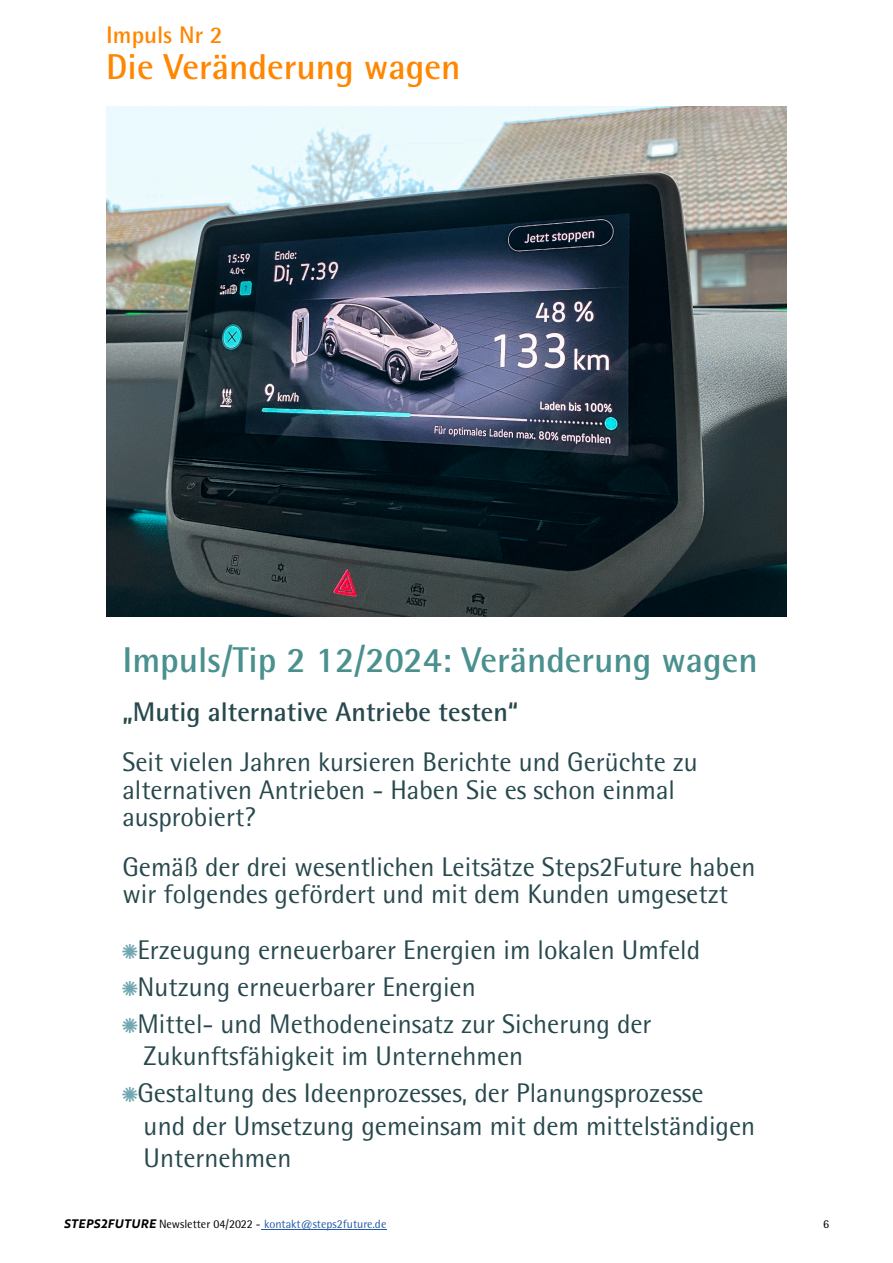
<style>
.page{position:relative;width:893px;height:1263px;background:#fff}
.page>*{position:absolute;margin:0;border:0;box-sizing:border-box;transform-origin:0 0}
.t1{font:700 36px "Rotis Semi Sans Hel";color:#ff8600}
.t2{font:700 35.85px "Rotis Semi Sans Hel";color:#4a908e}
.t3{font:27px/27px "Rotis Semi Sans Hel";color:#27484d}
.t4{font:700 27px "Rotis Semi Sans Hel";color:#27484d}
.t5{font:700 24px "Rotis Semi Sans Hel";color:#ff8600}
.t6{font:12px "Rotis Semi Sans Hel";color:#235ba8}
.t7{font:12px "Rotis Semi Sans Hel";color:#000}
.s1{font-family:"Brother 1816 Bold Italic";color:#000}
.s2{color:#000}
</style>
<div class="page">
<hr style="left:261px;top:1229px;width:125px;height:1px;background:#235ba8">
<img style="left:106px;top:106px;width:681px;height:511px">
<p class="t5" style="left:106px;top:26px;width:118px">Impuls Nr 2</p>
<h1 class="t1" style="left:106px;top:54px;width:356px">Die Veränderung wagen</h1>
<h2 class="t2" style="left:122px;top:648px;width:637px">Impuls/Tip 2 12/2024: Veränderung wagen</h2>
<p class="t4" style="left:122px;top:702px;width:398px">„Mutig alternative Antriebe testen“</p>
<p class="t3" style="left:122px;top:751px;width:577px">Seit vielen Jahren kursieren Berichte und Gerüchte zu alternativen Antrieben - Haben Sie es schon einmal ausprobiert?</p>
<p class="t3" style="left:122px;top:856px;width:635px">Gemäß der drei wesentlichen Leitsätze Steps2Future haben wir folgendes gefördert und mit dem Kunden umgesetzt</p>
<p class="t3" style="left:137px;top:934px;width:564px;line-height:36.9px">Erzeugung erneuerbarer Energien im lokalen Umfeld<br>Nutzung erneuerbarer Energien<br>Mittel- und Methodeneinsatz zur Sicherung der</p>
<p class="t3" style="left:137px;top:1040px;width:568px;line-height:36.9px">Zukunftsfähigkeit im Unternehmen<br>Gestaltung des Ideenprozesses, der Planungsprozesse</p>
<p class="t3" style="left:144px;top:1112px;width:613px;line-height:32.4px">und der Umsetzung gemeinsam mit dem mittelständigen<br>Unternehmen</p>
<p class="t6" style="left:64px;top:1219px;width:324px"><span class="s1">STEPS2FUTURE</span> <span class="s2">Newsletter 04/2022 -</span> kontakt@steps2future.de</p>
<p class="t7" style="left:823px;top:1219px;width:8px">6</p>
</div>
